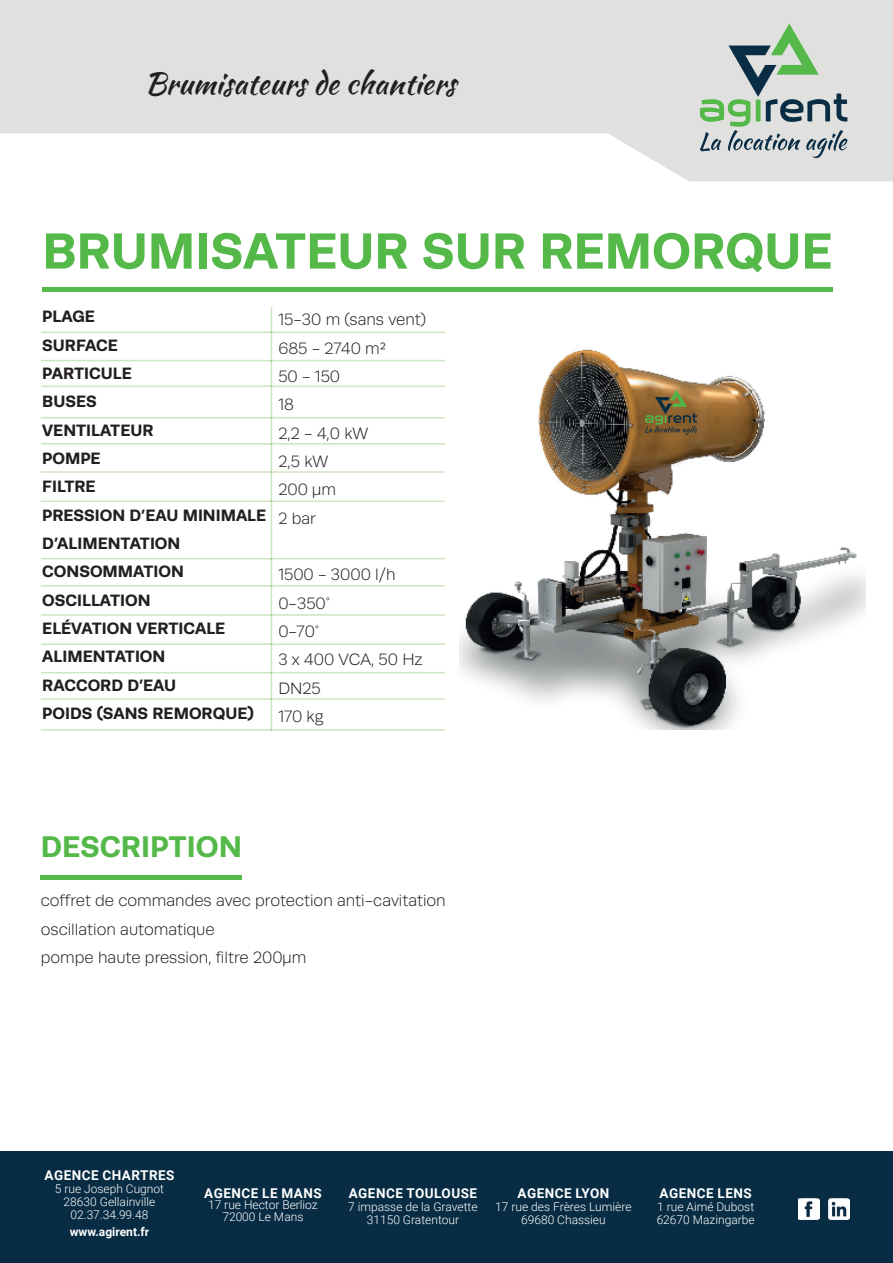
<style>
.page{position:relative;width:893px;height:1263px;background:#fff}
.page>*{position:absolute;margin:0;border:0;box-sizing:border-box;transform-origin:0 0}
.t1{font:700 51px "Runda";color:#55b94a}
.t2{font:30px "Kaushan Script";color:#231f20}
.t3{font:700 30px "Runda";color:#55b94a}
.t4{font:300 16.5px/28.3px "Runda";color:#231f20}
.t5{font:700 16.5px/28.3px "Runda";color:#231f20}
.t6{font:700 13.5px "Roboto";letter-spacing:.035em;color:#fff}
.t7{font:300 12px/13px "Roboto";color:#fff;text-align:center}
.t8{font:700 12px "Roboto";color:#fff}
</style>
<div class="page">
<svg style="left:0;top:0;width:893px;height:182px;fill:#e0e1df"></svg>
<svg style="left:700px;top:23px;width:147px;height:135px;background:#b6c5bc"></svg>
<div style="left:0;top:1151px;width:893px;height:112px;background:#082c43"></div>
<img style="left:798px;top:1198px;width:21px;height:21px">
<img style="left:828px;top:1198px;width:22px;height:21px">
<hr style="left:272px;top:500px;width:173px;height:2px;background:#cce5c2">
<hr style="left:41px;top:500px;width:230px;height:2px;background:#cce5c2">
<hr style="left:272px;top:332px;width:173px;height:1px;background:#cce5c2">
<hr style="left:41px;top:332px;width:230px;height:1px;background:#cce5c2">
<hr style="left:272px;top:360px;width:173px;height:1px;background:#cce5c2">
<hr style="left:41px;top:360px;width:230px;height:1px;background:#cce5c2">
<hr style="left:42px;top:287px;width:790px;height:4px;background:#55b94a">
<hr style="left:271px;top:387px;width:1px;height:30px;background:#cce5c2">
<hr style="left:271px;top:502px;width:1px;height:56px;background:#cce5c2">
<hr style="left:272px;top:558px;width:173px;height:1px;background:#cce5c2">
<hr style="left:41px;top:558px;width:230px;height:1px;background:#cce5c2">
<hr style="left:272px;top:614px;width:173px;height:2px;background:#cce5c2">
<hr style="left:41px;top:614px;width:230px;height:2px;background:#cce5c2">
<hr style="left:272px;top:417px;width:173px;height:1px;background:#cce5c2">
<hr style="left:41px;top:417px;width:230px;height:1px;background:#cce5c2">
<hr style="left:272px;top:471px;width:173px;height:2px;background:#cce5c2">
<hr style="left:41px;top:471px;width:230px;height:2px;background:#cce5c2">
<hr style="left:272px;top:585px;width:173px;height:1px;background:#cce5c2">
<hr style="left:41px;top:585px;width:230px;height:1px;background:#cce5c2">
<hr style="left:272px;top:643px;width:173px;height:2px;background:#cce5c2">
<hr style="left:41px;top:643px;width:230px;height:2px;background:#cce5c2">
<hr style="left:272px;top:443px;width:173px;height:2px;background:#cce5c2">
<hr style="left:41px;top:443px;width:230px;height:2px;background:#cce5c2">
<svg style="left:271px;top:417px;width:1px;height:85px"></svg>
<hr style="left:272px;top:672px;width:173px;height:1px;background:#cce5c2">
<hr style="left:41px;top:672px;width:230px;height:1px;background:#cce5c2">
<img style="left:459px;top:349px;width:406px;height:380px">
<hr style="left:272px;top:698px;width:173px;height:2px;background:#cce5c2">
<hr style="left:41px;top:698px;width:230px;height:2px;background:#cce5c2">
<hr style="left:272px;top:729px;width:173px;height:2px;background:#cce5c2">
<hr style="left:41px;top:729px;width:230px;height:2px;background:#cce5c2">
<svg style="left:271px;top:558px;width:1px;height:173px"></svg>
<hr style="left:41px;top:875px;width:201px;height:4px;background:#55b94a">
<hr style="left:272px;top:386px;width:173px;height:1px;background:#cce5c2">
<hr style="left:41px;top:386px;width:230px;height:1px;background:#cce5c2">
<svg style="left:271px;top:307px;width:1px;height:80px"></svg>
<h2 class="t2" style="left:145px;top:62px;width:313px">Brumisateurs de chantiers</h2>
<h1 class="t1" style="left:42px;top:221px;width:792px">BRUMISATEUR SUR REMORQUE</h1>
<p class="t5" style="left:42px;top:302px;width:225px">PLAGE<br>SURFACE<br>PARTICULE<br>BUSES<br>VENTILATEUR<br>POMPE<br>FILTRE<br>PRESSION D’EAU MINIMALE<br>D’ALIMENTATION<br>CONSOMMATION<br>OSCILLATION<br>ELÉVATION VERTICALE<br>ALIMENTATION<br>RACCORD D’EAU<br>POIDS (SANS REMORQUE)</p>
<p class="t4" style="left:278px;top:306px;width:149px">15-30 m (sans vent)<br>685 - 2740 m²<br>50 - 150<br>18<br>2,2 - 4,0 kW<br>2,5 kW<br>200 µm<br>2 bar</p>
<p class="t4" style="left:278px;top:561px;width:146px">1500 - 3000 l/h<br>0-350°<br>0-70°<br>3 x 400 VCA, 50 Hz<br>DN25<br>170 kg</p>
<h2 class="t3" style="left:41px;top:829px;width:203px">DESCRIPTION</h2>
<p class="t4" style="left:41px;top:887px;width:406px">coffret de commandes avec protection anti-cavitation oscillation automatique<br>pompe haute pression, filtre 200µm</p>
<p class="t6" style="left:44px;top:1165px;width:132px">AGENCE CHARTRES</p>
<p class="t7" style="left:55px;top:1181px;width:111px">5 rue Joseph Cugnot<br>28630 Gellainville<br>02.37.34.99.48</p>
<p class="t8" style="left:70px;top:1223px;width:81px">www.agirent.fr</p>
<p class="t6" style="left:204px;top:1183px;width:119px">AGENCE LE MANS</p>
<p class="t7" style="left:208px;top:1198px;width:111px;line-height:11.6px">17 rue Hector Berlioz<br>72000 Le Mans</p>
<p class="t6" style="left:349px;top:1183px;width:130px">AGENCE TOULOUSE</p>
<p class="t7" style="left:348px;top:1199px;width:131px">7 impasse de la Gravette<br>31150 Gratentour</p>
<p class="t6" style="left:517px;top:1183px;width:93px">AGENCE LYON</p>
<p class="t7" style="left:495px;top:1199px;width:138px">17 rue des Frères Lumière<br>69680 Chassieu</p>
<p class="t6" style="left:660px;top:1183px;width:94px">AGENCE LENS</p>
<p class="t7" style="left:657px;top:1199px;width:100px;text-align:left">1 rue Aimé Dubost<br>62670 Mazingarbe</p>
</div>
